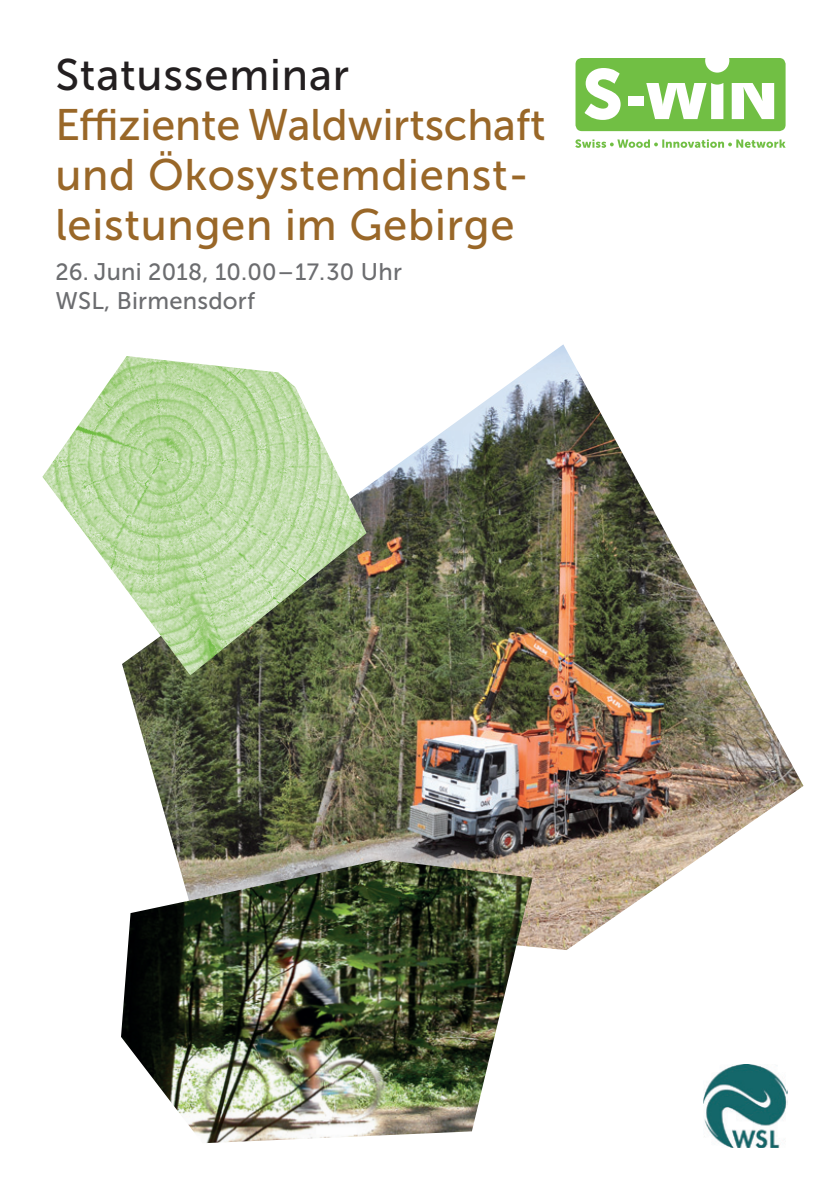
<style>
.page{position:relative;width:840px;height:1191px;background:#fff}
.page>*{position:absolute;margin:0;border:0;box-sizing:border-box;transform-origin:0 0}
.t1{font:44px/50px "Museo Sans 500";letter-spacing:.015em;color:#996728}
.t2{font:44px "Museo Sans 500";letter-spacing:.02em;color:#231f20}
.t3{font:24px "Museo Sans 500";letter-spacing:.01em;color:#6c6d70}
.t4{font:23.4px "Museo Sans 500";letter-spacing:.01em;color:#6c6d70}
.s1{font-size:24px}
</style>
<div class="page">
<div style="left:575px;top:58px;width:210px;height:73px;background:#71bf44;border-radius:6px"></div>
<svg style="left:575px;top:139px;width:210px;height:9px"></svg>
<svg style="left:584px;top:58px;width:189px;height:62px"></svg>
<img style="left:125px;top:344px;width:678px;height:606px">
<img style="left:42px;top:356px;width:324px;height:319px">
<img style="left:121px;top:859px;width:411px;height:284px">
<img style="left:703px;top:1064px;width:83px;height:83px">
<p class="t2" style="left:55px;top:50px;width:295px">Statusseminar</p>
<p class="t1" style="left:55px;top:100px;width:491px">Effiziente Waldwirtschaft und Ökosystemdienst&shy;leistungen im Gebirge</p>
<p class="t4" style="left:55px;top:259px;width:348px">26<span class="s1">. Juni</span> 2018<span class="s1">,</span> 10<span class="s1">.</span>00 <span class="s1">–</span> 17<span class="s1">.</span>30 <span class="s1">Uhr</span></p>
<p class="t3" style="left:55px;top:288px;width:201px">WSL, Birmensdorf</p>
</div>
